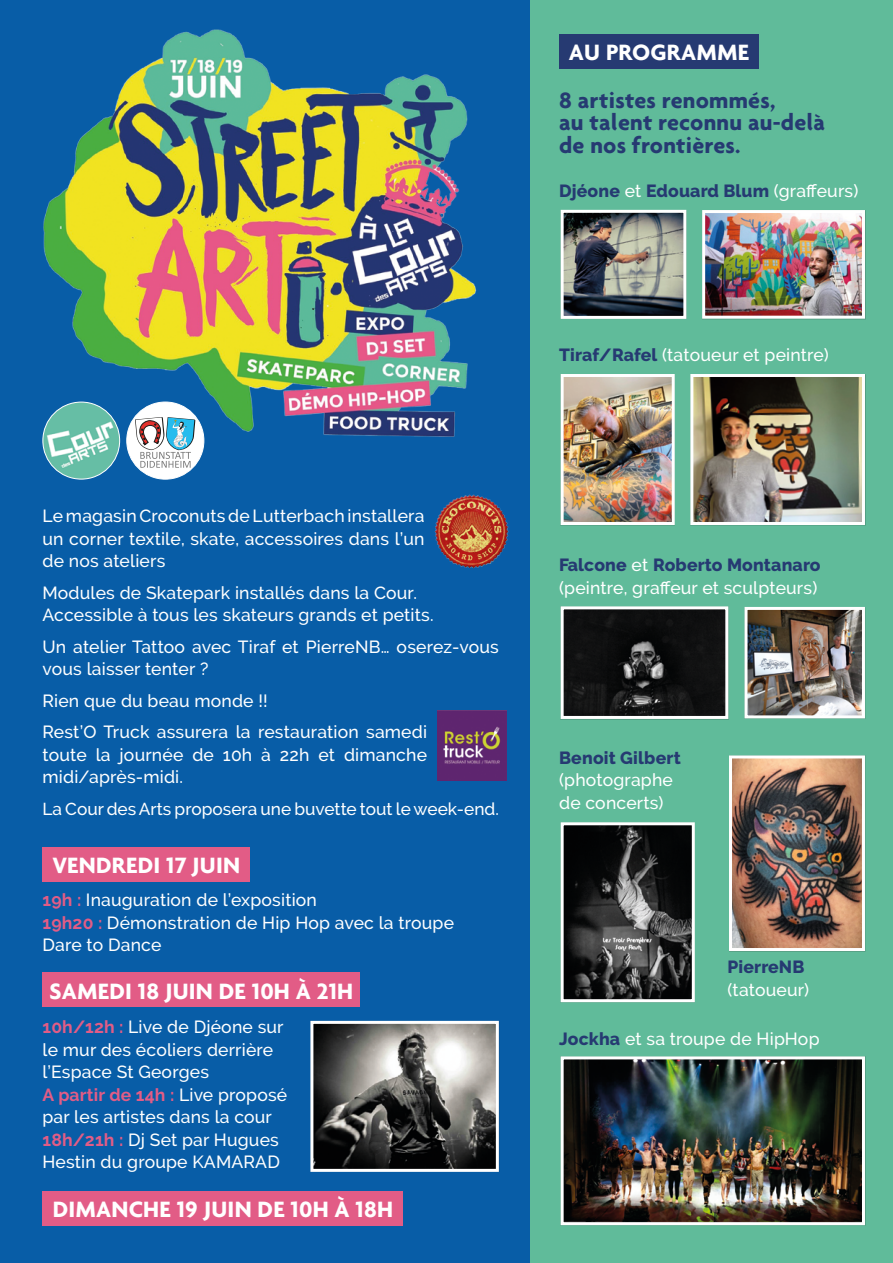
<style>
.page{position:relative;width:893px;height:1263px;background:#085da7}
.page>*{position:absolute;margin:0;border:0;box-sizing:border-box;transform-origin:0 0}
.t1{font:700 24px "Agenda";letter-spacing:.01em;color:#fff}
.t2{font:700 24px "Agenda";letter-spacing:.01em;color:#263a72}
.t3{font:500 17.55px/22.5px "Raleway";letter-spacing:.01em;color:#fff}
.t4{font:800 17.55px "Raleway";letter-spacing:.01em;color:#263a72}
.t5{font:500 17.25px "Raleway";color:#fff}
.s1{font-weight:700;color:#e25c86}
.s2{font-weight:500;color:#fff}
.s3{font-weight:800;color:#263a72}
</style>
<div class="page">
<div style="left:530px;top:0;width:363px;height:1263px;background:#60bb9a"></div>
<img style="left:42px;top:29px;width:435px;height:413px">
<img style="left:565px;top:610px;width:159px;height:105px">
<div style="left:561px;top:606px;width:167px;height:113px;border:3px solid #fff"></div>
<img style="left:733px;top:759px;width:128px;height:188px">
<div style="left:729px;top:755px;width:136px;height:196px;border:3px solid #fff"></div>
<img style="left:565px;top:378px;width:106px;height:143px">
<div style="left:561px;top:374px;width:114px;height:151px;border:3px solid #fff"></div>
<img style="left:694px;top:378px;width:167px;height:143px">
<div style="left:690px;top:374px;width:175px;height:151px;border:3px solid #fff"></div>
<img style="left:748px;top:611px;width:113px;height:103px">
<div style="left:744px;top:607px;width:121px;height:111px;border:3px solid #fff"></div>
<img style="left:565px;top:826px;width:126px;height:172px">
<div style="left:561px;top:822px;width:134px;height:180px;border:3px solid #fff"></div>
<img style="left:565px;top:1060px;width:296px;height:161px">
<div style="left:561px;top:1056px;width:304px;height:169px;border:3px solid #fff"></div>
<div style="left:559px;top:34px;width:200px;height:34px;background:#263a72"></div>
<img style="left:314px;top:1025px;width:181px;height:143px">
<div style="left:310px;top:1021px;width:189px;height:151px;border:3px solid #fff"></div>
<div style="left:43px;top:847px;width:207px;height:34px;background:#e25c86"></div>
<div style="left:43px;top:973px;width:317px;height:34px;background:#e25c86"></div>
<div style="left:43px;top:1191px;width:360px;height:34px;background:#e25c86"></div>
<img style="left:565px;top:214px;width:117px;height:101px">
<div style="left:561px;top:210px;width:125px;height:109px;border:3px solid #fff"></div>
<img style="left:706px;top:214px;width:155px;height:101px">
<div style="left:702px;top:210px;width:163px;height:109px;border:3px solid #fff"></div>
<img style="left:434px;top:494px;width:75px;height:74px">
<img style="left:437px;top:711px;width:70px;height:69px">
<div style="left:127px;top:402px;width:77px;height:77px;background:#fff;border-radius:50%"></div>
<div style="left:126px;top:402px;width:78px;height:77px;border:1px solid #fff;border-radius:50%"></div>
<svg style="left:135px;top:417px;width:60px;height:51px"></svg>
<img style="left:43px;top:402px;width:77px;height:77px;border-radius:38px">
<div style="left:43px;top:402px;width:77px;height:77px;border:1px solid #fff;border-radius:50%"></div>
<p class="t3" style="left:43px;top:505px;width:383px;text-align:justify">Le magasin Croconuts de Lutterbach installera un corner textile, skate, accessoires dans l’un de nos ateliers</p>
<p class="t3" style="left:43px;top:581px;width:376px">Modules de Skatepark installés dans la Cour.</p>
<p class="t3" style="left:43px;top:604px;width:393px">Accessible à tous les skateurs grands et petits.</p>
<p class="t3" style="left:43px;top:635px;width:458px">Un atelier Tattoo avec Tiraf et PierreNB… oserez-vous vous laisser tenter ?</p>
<p class="t3" style="left:43px;top:689px;width:227px">Rien que du beau monde !!</p>
<p class="t3" style="left:43px;top:721px;width:386px;text-align:justify">Rest’O Truck assurera la restauration samedi toute la journée de 10h à 22h et dimanche midi/après-midi.</p>
<p class="t5" style="left:43px;top:798px;width:458px">La Cour des Arts proposera une buvette tout le week-end.</p>
<p class="t1" style="left:53px;top:851px;width:189px">VENDREDI 17 JUIN</p>
<p class="t3" style="left:43px;top:889px;width:276px"><span class="s1">19h :</span> Inauguration de l’exposition</p>
<p class="t3" style="left:43px;top:911px;width:413px"><span class="s1">19h20 :</span> Démonstration de Hip Hop avec la troupe<br>Dare to Dance</p>
<p class="t1" style="left:49px;top:976px;width:305px">SAMEDI 18 JUIN DE 10H À 21H</p>
<p class="t3" style="left:43px;top:1016px;width:243px"><span class="s1">10h/12h :</span> Live de Djéone sur le mur des écoliers derrière l’Espace St Georges</p>
<p class="t3" style="left:43px;top:1083px;width:246px"><span class="s1">A partir de 14h :</span> Live proposé par les artistes dans la cour</p>
<p class="t3" style="left:43px;top:1128px;width:239px"><span class="s1">18h/21h :</span> Dj Set par Hugues<br>Hestin du groupe KAMARAD</p>
<p class="t1" style="left:53px;top:1195px;width:342px">DIMANCHE 19 JUIN DE 10H À 18H</p>
<p class="t1" style="left:569px;top:38px;width:182px">AU PROGRAMME</p>
<p class="t2" style="left:559px;top:85px;width:218px">8 artistes renommés,</p>
<p class="t2" style="left:559px;top:108px;width:268px">au talent reconnu au-delà</p>
<p class="t2" style="left:559px;top:130px;width:183px">de nos frontières.</p>
<p class="t4" style="left:559px;top:181px;width:301px">Djéone <span class="s2">et</span> Edouard Blum <span class="s2">(graffeurs)</span></p>
<p class="t3" style="left:559px;top:343px;width:271px"><span class="s3">Tiraf/Rafel</span> (tatoueur et peintre)</p>
<p class="t3" style="left:559px;top:554px;width:263px"><span class="s3">Falcone</span> et <span class="s3">Roberto Montanaro </span>(peintre, graffeur et sculpteurs)</p>
<p class="t4" style="left:559px;top:748px;width:123px">Benoit Gilbert</p>
<p class="t3" style="left:559px;top:769px;width:115px">(photographe</p>
<p class="t3" style="left:559px;top:791px;width:106px">de concerts)</p>
<p class="t4" style="left:727px;top:957px;width:78px">PierreNB</p>
<p class="t3" style="left:727px;top:978px;width:83px">(tatoueur)</p>
<p class="t3" style="left:559px;top:1027px;width:262px"><span class="s3">Jockha</span> et sa troupe de HipHop</p>
</div>
